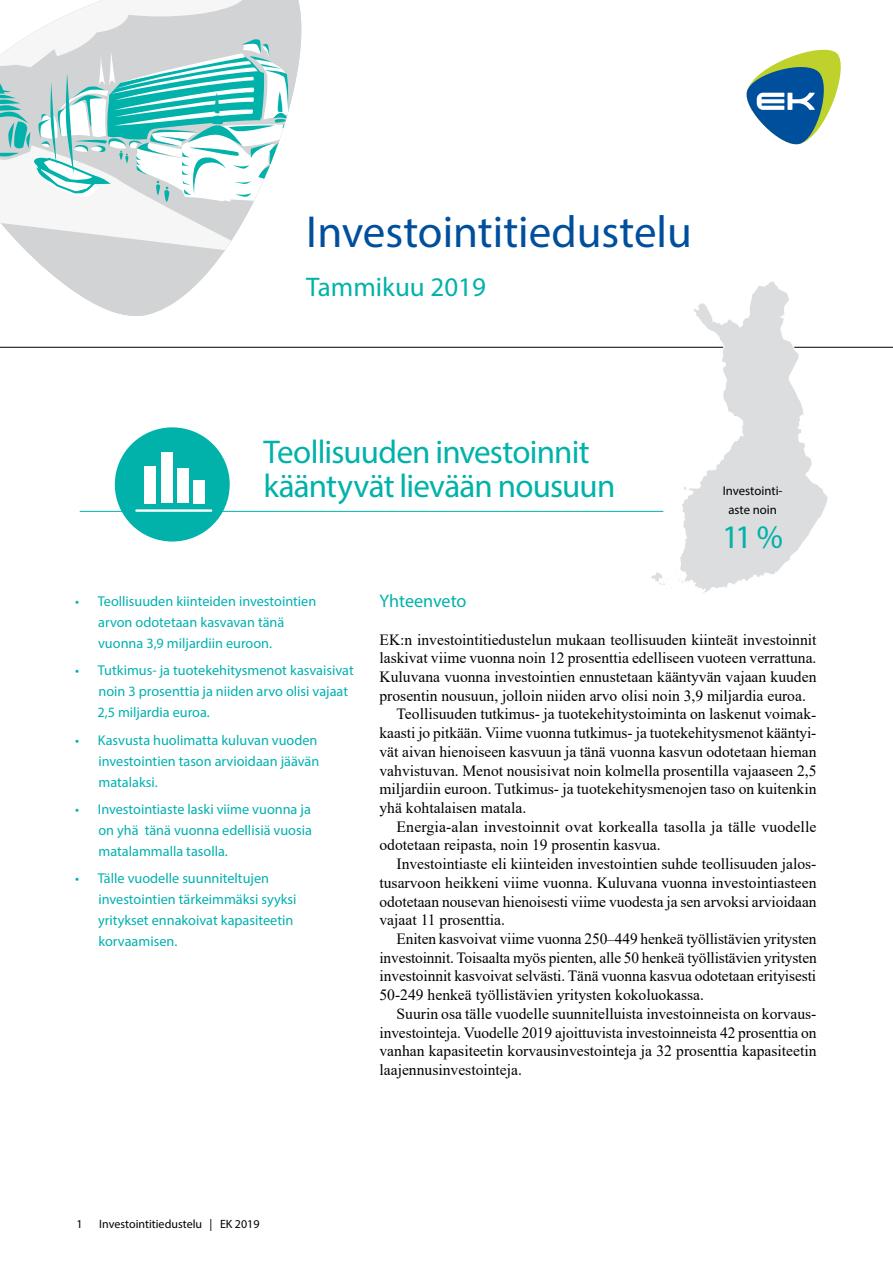
<style>
.page{position:relative;width:893px;height:1263px;background:#fff}
.page>*{position:absolute;margin:0;border:0;box-sizing:border-box;transform-origin:0 0}
.t1{font:45px "Myriad Pro";color:#004f9d}
.t2{font:33px/34px "Myriad Pro";letter-spacing:-.025em;color:#00b2a9}
.t3{font:27px "Myriad Pro";color:#00b2a9}
.t4{font:18.15px "Myriad Pro";letter-spacing:-.005em;color:#00b2a9}
.t5{font:15.6px "Times New Roman";color:#000}
.t6{font:14.25px/21px "Myriad Pro";color:#00b1b0}
.t7{font:12.75px/18.8px "Myriad Pro";color:#000;text-align:center}
.t8{font:12px "Myriad Pro";color:#000}
</style>
<div class="page">
<hr style="left:0;top:347px;width:893px;height:1px;background:#000">
<svg style="left:29px;top:254px;width:193px;height:62px;fill:#d1d3d4"></svg>
<svg style="left:0;top:0;width:302px;height:254px"></svg>
<svg style="left:677px;top:282px;width:152px;height:311px"></svg>
<svg style="left:651px;top:568px;width:48px;height:25px"></svg>
<svg style="left:683px;top:483px;width:5px;height:8px"></svg>
<hr style="left:80px;top:511px;width:583px;height:1px;background:#00b2a9">
<div style="left:115px;top:427px;width:115px;height:114px;background:#00b2a9;border-radius:50%"></div>
<hr style="left:135px;top:509px;width:77px;height:3px;background:#fff">
<div style="left:145px;top:466px;width:11px;height:37px;background:#fff"></div>
<div style="left:162px;top:452px;width:11px;height:51px;background:#fff"></div>
<div style="left:177px;top:468px;width:11px;height:35px;background:#fff"></div>
<div style="left:194px;top:480px;width:11px;height:23px;background:#fff"></div>
<svg style="left:746px;top:49px;width:95px;height:96px"></svg>
<h1 class="t1" style="left:306px;top:204px;width:387px">Investointitiedustelu</h1>
<h3 class="t3" style="left:306px;top:270px;width:181px">Tammikuu 2019</h3>
<h2 class="t2" style="left:264px;top:434px;width:353px">Teollisuuden investoinnit kääntyvät lievään nousuun</h2>
<p class="t7" style="left:723px;top:481px;width:61px">Investointi&shy;aste noin</p>
<h2 class="t2" style="left:722px;top:519px;width:62px">11 %</h2>
<p class="t6" style="left:98px;top:590px;width:220px;text-indent:-23px">• Teollisuuden kiinteiden investointien arvon odotetaan kasvavan tänä vuonna 3,9 miljardiin euroon.</p>
<p class="t6" style="left:97px;top:660px;width:258px;text-indent:-22px">• Tutkimus- ja tuotekehitysmenot kasvaisivat noin 3 prosenttia ja niiden arvo olisi vajaat<br>2,5 miljardia euroa.</p>
<p class="t6" style="left:98px;top:729px;width:222px;text-indent:-23px">• Kasvusta huolimatta kuluvan vuoden investointien tason arvioidaan jäävän matalaksi.</p>
<p class="t6" style="left:98px;top:798px;width:215px;text-align:justify;text-indent:-23px">• Investointiaste laski viime vuonna ja on yhä tänä vuonna edellisiä vuosia matalammalla tasolla.</p>
<p class="t6" style="left:98px;top:868px;width:200px;text-indent:-23px">• Tälle vuodelle suunniteltujen investointien tärkeimmäksi syyksi yritykset ennakoivat kapasiteetin korvaamisen.</p>
<p class="t4" style="left:379px;top:590px;width:89px">Yhteenveto</p>
<p class="t5" style="left:379px;top:628px;width:438px">EK:n investointitiedustelun mukaan teollisuuden kiinteät investoinnit</p>
<p class="t5" style="left:379px;top:647px;width:438px">laskivat viime vuonna noin 12 prosenttia edelliseen vuoteen verrattuna.</p>
<p class="t5" style="left:379px;top:666px;width:438px">Kuluvana vuonna investointien ennustetaan kääntyvän vajaan kuuden</p>
<p class="t5" style="left:379px;top:684px;width:428px">prosentin nousuun, jolloin niiden arvo olisi noin 3,9 miljardia euroa.</p>
<p class="t5" style="left:396px;top:703px;width:421px">Teollisuuden tutkimus- ja tuotekehitystoiminta on laskenut voimak-</p>
<p class="t5" style="left:379px;top:722px;width:438px">kaasti jo pitkään. Viime vuonna tutkimus- ja tuotekehitysmenot kääntyi-</p>
<p class="t5" style="left:379px;top:741px;width:438px">vät aivan hienoiseen kasvuun ja tänä vuonna kasvun odotetaan hieman</p>
<p class="t5" style="left:379px;top:759px;width:438px">vahvistuvan. Menot nousisivat noin kolmella prosentilla vajaaseen 2,5</p>
<p class="t5" style="left:379px;top:778px;width:438px">miljardiin euroon. Tutkimus- ja tuotekehitysmenojen taso on kuitenkin</p>
<p class="t5" style="left:379px;top:797px;width:148px">yhä kohtalaisen matala.</p>
<p class="t5" style="left:396px;top:815px;width:422px">Energia-alan investoinnit ovat korkealla tasolla ja tälle vuodelle</p>
<p class="t5" style="left:379px;top:834px;width:283px">odotetaan reipasta, noin 19 prosentin kasvua.</p>
<p class="t5" style="left:396px;top:853px;width:421px">Investointiaste eli kiinteiden investointien suhde teollisuuden jalos-</p>
<p class="t5" style="left:379px;top:872px;width:438px">tusarvoon heikkeni viime vuonna. Kuluvana vuonna investointiasteen</p>
<p class="t5" style="left:379px;top:890px;width:439px">odotetaan nousevan hienoisesti viime vuodesta ja sen arvoksi arvioidaan</p>
<p class="t5" style="left:379px;top:909px;width:127px">vajaat 11 prosenttia.</p>
<p class="t5" style="left:396px;top:928px;width:422px">Eniten kasvoivat viime vuonna 250–449 henkeä työllistävien yritysten</p>
<p class="t5" style="left:379px;top:946px;width:439px">investoinnit. Toisaalta myös pienten, alle 50 henkeä työllistävien yritysten</p>
<p class="t5" style="left:379px;top:965px;width:438px">investoinnit kasvoivat selvästi. Tänä vuonna kasvua odotetaan erityisesti</p>
<p class="t5" style="left:379px;top:984px;width:326px">50-249 henkeä työllistävien yritysten kokoluokassa.</p>
<p class="t5" style="left:396px;top:1003px;width:421px">Suurin osa tälle vuodelle suunnitelluista investoinneista on korvaus-</p>
<p class="t5" style="left:379px;top:1021px;width:439px">investointeja. Vuodelle 2019 ajoittuvista investoinneista 42 prosenttia on</p>
<p class="t5" style="left:379px;top:1040px;width:438px">vanhan kapasiteetin korvausinvestointeja ja 32 prosenttia kapasiteetin</p>
<p class="t5" style="left:379px;top:1059px;width:144px">laajennusinvestointeja.</p>
<p class="t8" style="left:77px;top:1217px;width:8px">1</p>
<p class="t8" style="left:99px;top:1217px;width:162px">Investointitiedustelu | EK 2019</p>
</div>
